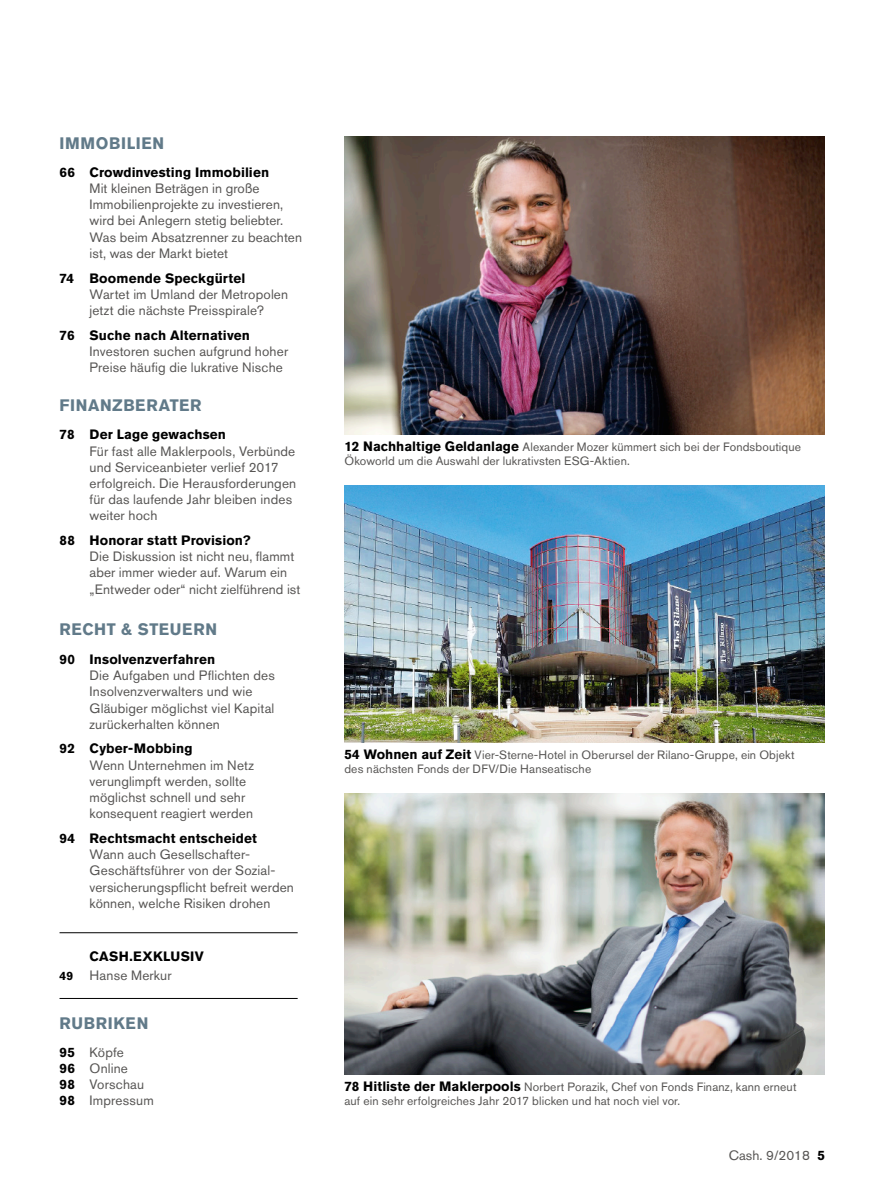
<style>
.page{position:relative;width:893px;height:1191px;background:#fff}
.page>*{position:absolute;margin:0;border:0;box-sizing:border-box;transform-origin:0 0}
.t1{font:700 16.5px "Akzidenz Grotesk BQ";letter-spacing:.04em;color:#617a89}
.t2{font:13.5px/16.2px "Akzidenz Grotesk BQ";letter-spacing:.01em;color:#575554}
.t3{font:700 13.5px "Akzidenz Grotesk BQ";letter-spacing:.02em;color:#000}
.BU{font:12px/14.2px "Akzidenz Grotesk BQ";letter-spacing:.01em;color:#575554}
.s1{font-weight:700;color:#000}
.s2{font-weight:700;font-size:12px;color:#000}
.s3{font-weight:700;font-size:13.5px;color:#000}
</style>
<div class="page">
<img style="left:344px;top:137px;width:481px;height:298px">
<img style="left:344px;top:486px;width:481px;height:256px">
<img style="left:344px;top:793px;width:481px;height:281px">
<hr style="left:60px;top:998px;width:238px;height:1px;background:#000">
<hr style="left:60px;top:932px;width:238px;height:1px;background:#000">
<p class="t1" style="left:60px;top:134px;width:106px">IMMOBILIEN</p>
<p class="t2" style="left:90px;top:164px;width:214px;text-indent:-30px"><span class="s1">66 Crowdinvesting Immobilien<br></span>Mit kleinen Beträgen in große<br>Immobilienprojekte zu investieren, wird bei Anlegern stetig beliebter.<br>Was beim Absatzrenner zu beachten ist, was der Markt bietet</p>
<p class="t2" style="left:90px;top:270px;width:200px;text-indent:-30px"><span class="s1">74 Boomende Speckgürtel<br></span>Wartet im Umland der Metropolen jetzt die nächste Preisspirale?</p>
<p class="t2" style="left:90px;top:327px;width:200px;text-indent:-30px"><span class="s1">76 Suche nach Alternativen<br></span>Investoren suchen aufgrund hoher<br>Preise häufig die lukrative Nische</p>
<p class="t1" style="left:60px;top:395px;width:144px">FINANZBERATER</p>
<p class="t2" style="left:90px;top:426px;width:208px;text-indent:-30px"><span class="s1">78 Der Lage gewachsen<br></span>Für fast alle Maklerpools, Verbünde und Serviceanbieter verlief 2017 erfolgreich. Die Herausforderungen für das laufende Jahr bleiben indes weiter hoch</p>
<p class="t2" style="left:90px;top:532px;width:212px;text-indent:-30px"><span class="s1">88 Honorar statt Provision?<br></span>Die Diskussion ist nicht neu, flammt aber immer wieder auf. Warum ein „Entweder oder“ nicht zielführend ist</p>
<p class="t1" style="left:60px;top:620px;width:159px">RECHT &amp; STEUERN</p>
<p class="t2" style="left:90px;top:651px;width:187px;text-indent:-30px"><span class="s1">90 Insolvenzverfahren<br></span>Die Aufgaben und Pflichten des<br>Insolvenzverwalters und wie<br>Gläubiger möglichst viel Kapital zurückerhalten können</p>
<p class="t2" style="left:90px;top:740px;width:166px;text-indent:-30px"><span class="s1">92 Cyber-Mobbing<br></span>Wenn Unternehmen im Netz verunglimpft werden, sollte möglichst schnell und sehr konsequent reagiert werden</p>
<p class="t2" style="left:90px;top:830px;width:206px;text-indent:-30px"><span class="s1">94 Rechtsmacht entscheidet<br></span>Wann auch Gesellschafter-<br>Geschäftsführer von der Sozial&shy;versicherungspflicht befreit werden können, welche Risiken drohen</p>
<p class="t3" style="left:90px;top:949px;width:116px">CASH.EXKLUSIV</p>
<p class="t2" style="left:60px;top:967px;width:114px"><span class="s2">49</span> Hanse Merkur</p>
<p class="t1" style="left:60px;top:1013px;width:90px">RUBRIKEN</p>
<p class="t2" style="left:60px;top:1043px;width:96px"><span class="s1">95</span> Köpfe<br><span class="s1">96</span> Online<br><span class="s1">98</span> Vorschau<br><span class="s1">98</span> Impressum</p>
<p class="BU" style="left:344px;top:440px;width:458px"><span class="s3">12 Nachhaltige Geldanlage</span> Alexander Mozer kümmert sich bei der Fondsboutique<br>Ökoworld um die Auswahl der lukrativsten ESG-Aktien.</p>
<p class="BU" style="left:344px;top:747px;width:452px"><span class="s3">54 Wohnen auf Zeit</span> Vier-Sterne-Hotel in Oberursel der Rilano-Gruppe, ein Objekt des nächsten Fonds der DFV/Die Hanseatische</p>
<p class="BU" style="left:344px;top:1079px;width:454px"><span class="s3">78 Hitliste der Maklerpools</span> Norbert Porazik, Chef von Fonds Finanz, kann erneut</p>
<p class="BU" style="left:344px;top:1093px;width:337px">auf ein sehr erfolgreiches Jahr 2017 blicken und hat noch viel vor.</p>
<p class="t2" style="left:729px;top:1147px;width:98px">Cash. 9/2018 <span class="s1">5</span></p>
</div>
